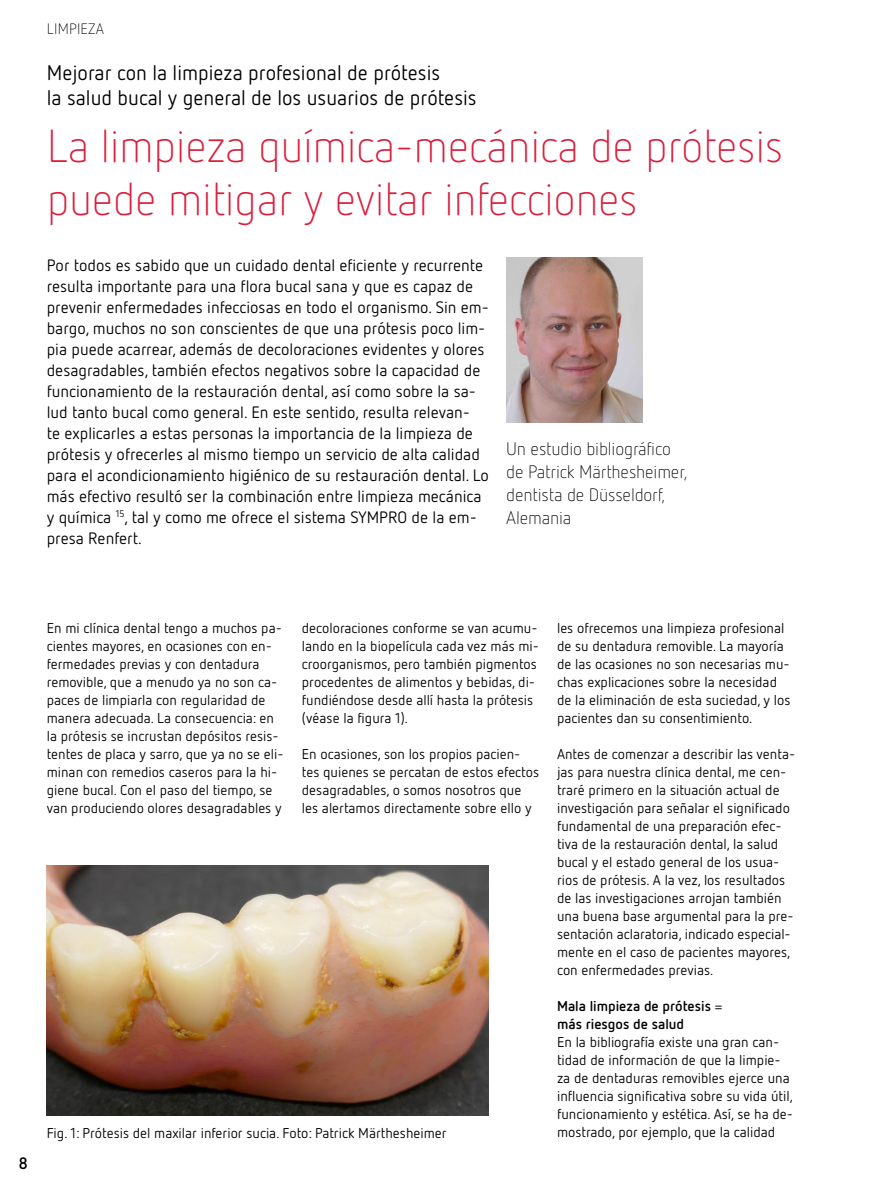
<style>
.page{position:relative;width:893px;height:1187px;background:#fff}
.page>*{position:absolute;margin:0;border:0;box-sizing:border-box;transform-origin:0 0}
.t1{font:300 45.75px/52.5px "Netto Pro";letter-spacing:-.01em;color:#da1f3d}
.t2{font:21px/25.2px "Netto Pro";color:#000}
.t3{font:300 18px/23.2px "Netto Pro";letter-spacing:-.01em;color:#000}
.t4{font:16.5px/21px "Netto Pro";color:#000}
.t5{font:700 16.5px "Netto Pro";color:#000}
.t6{font:300 15px "Netto Pro";letter-spacing:.01em;color:#000}
.t7{font:14.25px/18px "Netto Pro";color:#000}
.t8{font:700 14.25px/18px "Netto Pro";color:#000}
.s1{font-weight:400}
</style>
<div class="page">
<img style="left:506px;top:258px;width:136px;height:164px">
<img style="left:47px;top:865px;width:442px;height:249px">
<p class="t6" style="left:47px;top:19px;width:59px">LIMPIEZA</p>
<h2 class="t2" style="left:47px;top:59px;width:431px">Mejorar con la limpieza profesional de prótesis<br>la salud bucal y general de los usuarios de prótesis</h2>
<h1 class="t1" style="left:47px;top:119px;width:738px">La limpieza química-mecánica de prótesis puede mitigar y evitar infecciones</h1>
<p class="t4" style="left:47px;top:254px;width:444px">Por todos es sabido que un cuidado dental eficiente y recurrente resulta importante para una flora bucal sana y que es capaz de prevenir enfermedades infecciosas en todo el organismo. Sin em&shy;bargo, muchos no son conscientes de que una prótesis poco lim&shy;pia puede acarrear, además de decoloraciones evidentes y olores desagradables, también efectos negativos sobre la capacidad de funcionamiento de la restauración dental, así como sobre la sa&shy;lud tanto bucal como general. En este sentido, resulta relevan-<br>te explicarles a estas personas la importancia de la limpieza de prótesis y ofrecerles al mismo tiempo un servicio de alta calidad para el acondicionamiento higiénico de su restauración dental. Lo más efectivo resultó ser la combinación entre limpieza mecánica y química <sup>15</sup>, tal y como me ofrece el sistema SYMPRO de la em&shy;presa Renfert.</p>
<p class="t3" style="left:506px;top:436px;width:183px">Un estudio bibliográfico de Patrick Märthesheimer, dentista de Düsseldorf,<br>Alemania</p>
<p class="t5" style="left:19px;top:1151px;width:11px">8</p>
<p class="t7" style="left:47px;top:618px;width:238px">En mi clínica dental tengo a muchos pa&shy;cientes mayores, en ocasiones con en&shy;fermedades previas y con dentadura removible, que a menudo ya no son ca&shy;paces de limpiarla con regularidad de manera adecuada. La consecuencia: en la prótesis se incrustan depósitos resis&shy;tentes de placa y sarro, que ya no se eli&shy;minan con remedios caseros para la hi&shy;giene bucal. Con el paso del tiempo, se van produciendo olores desagradables y</p>
<p class="t7" style="left:302px;top:618px;width:239px">decoloraciones conforme se van acumu&shy;lando en la biopelícula cada vez más mi&shy;croorganismos, pero también pigmentos procedentes de alimentos y bebidas, di&shy;fundiéndose desde allí hasta la prótesis (véase la figura 1).</p>
<p class="t7" style="left:302px;top:744px;width:239px">En ocasiones, son los propios pacien&shy;tes quienes se percatan de estos efectos desagradables, o somos nosotros que les alertamos directamente sobre ello y</p>
<p class="t7" style="left:557px;top:618px;width:235px">les ofrecemos una limpieza profesional de su dentadura removible. La mayoría de las ocasiones no son necesarias mu&shy;chas explicaciones sobre la necesidad de la eliminación de esta suciedad, y los pacientes dan su consentimiento.</p>
<p class="t7" style="left:557px;top:744px;width:240px">Antes de comenzar a describir las venta&shy;jas para nuestra clínica dental, me cen&shy;traré primero en la situación actual de investigación para señalar el significado fundamental de una preparación efec&shy;tiva de la restauración dental, la salud bucal y el estado general de los usua&shy;rios de prótesis. A la vez, los resultados de las investigaciones arrojan también una buena base argumental para la pre&shy;sentación aclaratoria, indicado especial&shy;mente en el caso de pacientes mayores, con enfermedades previas.</p>
<p class="t8" style="left:557px;top:996px;width:167px">Mala limpieza de prótesis <span class="s1">= </span>más riesgos de salud</p>
<p class="t7" style="left:557px;top:1032px;width:237px">En la bibliografía existe una gran can&shy;tidad de información de que la limpie&shy;za de dentaduras removibles ejerce una influencia significativa sobre su vida útil, funcionamiento y estética. Así, se ha de-</p>
<p class="t7" style="left:47px;top:1123px;width:401px">Fig. 1: Prótesis del maxilar inferior sucia. Foto: Patrick Märthesheimer</p>
<p class="t7" style="left:557px;top:1122px;width:220px">mostrado, por ejemplo, que la calidad</p>
</div>
